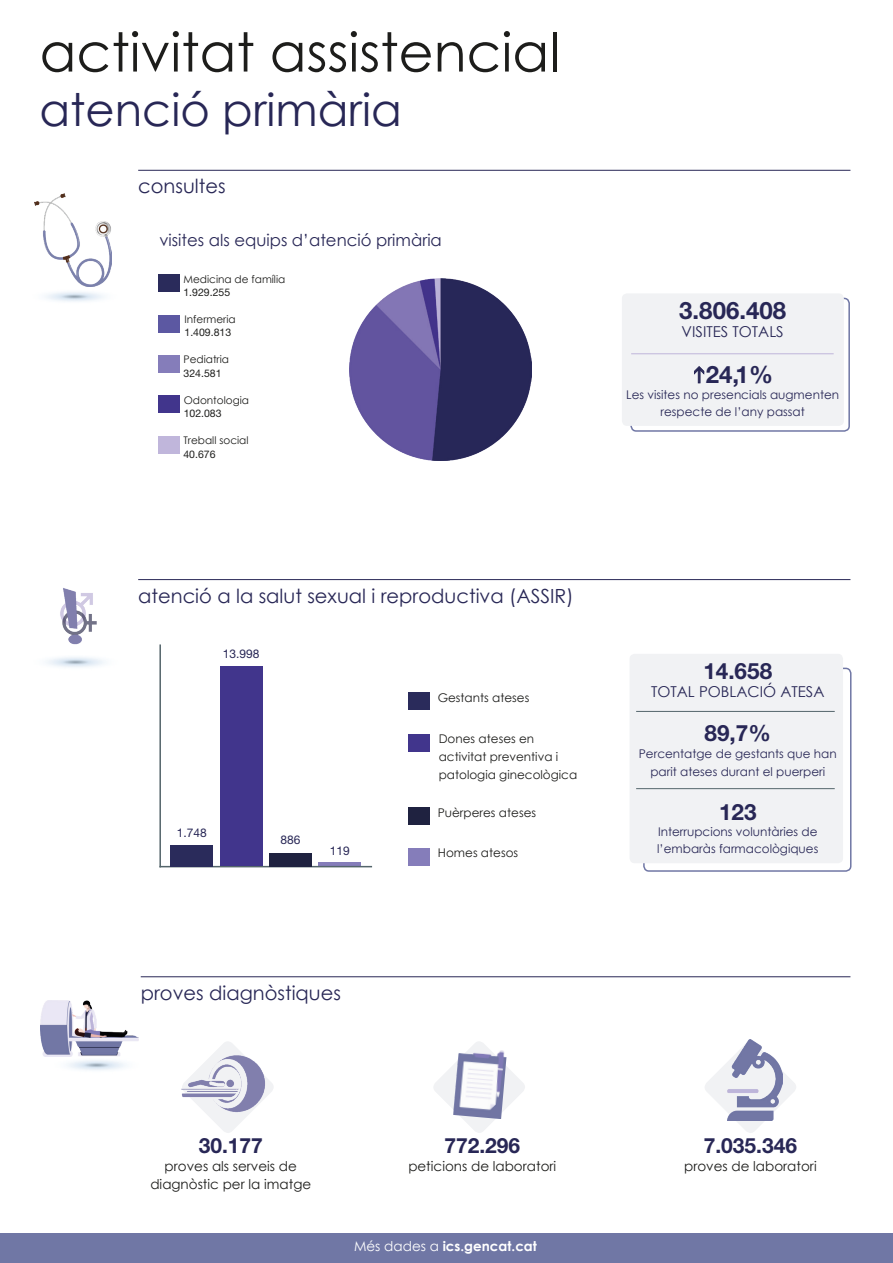
<style>
.page{position:relative;width:893px;height:1263px;background:#fff}
.page>*{position:absolute;margin:0;border:0;box-sizing:border-box;transform-origin:0 0}
.t1{font:54px "Century Gothic";color:#1d1d1b}
.t2{font:45px "Century Gothic";color:#282756}
.t3{font:700 24px "Helvetica Neue LT Std";color:#282756}
.t4{font:700 22.5px "Helvetica Neue LT Std";color:#282756}
.t5{font:700 21px "Helvetica Neue LT Std";color:#282756}
.t6{font:19.5px "Century Gothic";color:#282756}
.t7{font:16.5px "Century Gothic";color:#282756}
.t8{font:15px "Century Gothic";color:#282756}
.t9{font:13.5px/18px "Century Gothic";color:#1d1d1b;text-align:center}
.t10{font:700 13.5px "Century Gothic";color:#fff}
.t11{font:12px/16.5px "Century Gothic";color:#282756;text-align:center}
.t12{font:12px/18px "Century Gothic";color:#1d1d1b}
.t13{font:12px "Helvetica Neue LT Std";color:#282756}
.t14{font:10.5px "Century Gothic";color:#1d1d1b}
.t15{font:10.5px "Helvetica Neue LT Std";color:#1d1d1b}
.s1{font-weight:400}
</style>
<div class="page">
<div style="left:0;top:1233px;width:893px;height:30px;background:#7077a5"></div>
<hr style="left:141px;top:976px;width:709px;height:1px;background:#282756">
<svg style="left:705px;top:1039px;width:91px;height:94px"></svg>
<img style="left:728px;top:1040px;width:55px;height:80px">
<svg style="left:434px;top:1042px;width:91px;height:91px"></svg>
<img style="left:453px;top:1046px;width:54px;height:73px">
<img style="left:181px;top:1042px;width:92px;height:90px">
<hr style="left:138px;top:170px;width:712px;height:1px;background:#282756">
<div style="left:630px;top:298px;width:220px;height:134px;border:2px solid #7077a5;border-radius:5px"></div>
<div style="left:622px;top:293px;width:222px;height:133px;background:#f1f2f4;border-radius:5px"></div>
<div style="left:159px;top:275px;width:21px;height:17px;background:#2a2b5b"></div>
<div style="left:159px;top:315px;width:21px;height:17px;background:#5c58a2"></div>
<div style="left:159px;top:355px;width:21px;height:17px;background:#857dba"></div>
<div style="left:159px;top:396px;width:21px;height:17px;background:#41358c"></div>
<div style="left:159px;top:436px;width:21px;height:17px;background:#c0b6db"></div>
<hr style="left:631px;top:353px;width:203px;height:1px;background:#c0b6db">
<img style="left:34px;top:194px;width:77px;height:92px">
<img style="left:350px;top:278px;width:181px;height:182px">
<div style="left:318px;top:862px;width:43px;height:5px;background:#857dba"></div>
<hr style="left:159px;top:866px;width:213px;height:1px;background:#54656b">
<hr style="left:159px;top:644px;width:2px;height:223px;background:#54656b">
<div style="left:643px;top:668px;width:208px;height:204px;border:2px solid #7077a5;border-radius:5px"></div>
<div style="left:630px;top:654px;width:213px;height:209px;background:#f1f2f4;border-radius:5px"></div>
<div style="left:409px;top:693px;width:21px;height:17px;background:#2a2b5b"></div>
<div style="left:171px;top:845px;width:42px;height:21px;background:#2a2b5b"></div>
<div style="left:409px;top:734px;width:21px;height:17px;background:#41358c"></div>
<div style="left:220px;top:666px;width:42px;height:200px;background:#41358c"></div>
<div style="left:409px;top:808px;width:21px;height:17px;background:#1f2240"></div>
<div style="left:269px;top:853px;width:43px;height:13px;background:#1f2240"></div>
<div style="left:409px;top:848px;width:21px;height:17px;background:#857dba"></div>
<hr style="left:636px;top:711px;width:199px;height:1px;background:#54656b">
<hr style="left:636px;top:788px;width:199px;height:1px;background:#54656b">
<hr style="left:138px;top:579px;width:712px;height:1px;background:#282756">
<img style="left:60px;top:588px;width:37px;height:57px">
<img style="left:41px;top:1000px;width:97px;height:56px">
<svg style="left:694px;top:366px;width:10px;height:17px"></svg>
<h1 class="t1" style="left:40px;top:14px;width:522px">activitat assistencial</h1>
<h2 class="t2" style="left:40px;top:78px;width:364px">atenció primària</h2>
<h3 class="t6" style="left:138px;top:173px;width:89px">consultes</h3>
<h3 class="t7" style="left:159px;top:229px;width:284px">visites als equips d’atenció primària</h3>
<p class="t14" style="left:183px;top:271px;width:103px">Medicina de família</p>
<p class="t15" style="left:183px;top:286px;width:48px">1.929.255</p>
<p class="t14" style="left:185px;top:312px;width:53px">Infermeria</p>
<p class="t15" style="left:185px;top:326px;width:48px">1.409.813</p>
<p class="t14" style="left:184px;top:352px;width:47px">Pediatria</p>
<p class="t15" style="left:184px;top:367px;width:39px">324.581</p>
<p class="t14" style="left:184px;top:393px;width:67px">Odontologia</p>
<p class="t15" style="left:184px;top:407px;width:39px">102.083</p>
<p class="t14" style="left:183px;top:433px;width:67px">Treball social</p>
<p class="t15" style="left:183px;top:448px;width:34px">40.676</p>
<h3 class="t3" style="left:679px;top:296px;width:108px">3.806.408</h3>
<p class="t8" style="left:682px;top:321px;width:104px">VISITES TOTALS</p>
<h3 class="t3" style="left:706px;top:359px;width:69px">24,1%</h3>
<p class="t11" style="left:626px;top:387px;width:215px">Les visites no presencials augmenten respecte de l’any passat</p>
<h3 class="t6" style="left:138px;top:582px;width:437px">atenció a la salut sexual i reproductiva (ASSIR)</h3>
<p class="t13" style="left:223px;top:647px;width:38px">13.998</p>
<p class="t13" style="left:177px;top:825px;width:32px">1.748</p>
<p class="t13" style="left:280px;top:833px;width:22px">886</p>
<p class="t13" style="left:330px;top:843px;width:22px">119</p>
<h3 class="t6" style="left:141px;top:979px;width:202px">proves diagnòstiques</h3>
<p class="t12" style="left:438px;top:688px;width:93px">Gestants ateses</p>
<p class="t12" style="left:439px;top:730px;width:140px">Dones ateses en activitat preventiva i patologia ginecològica</p>
<p class="t12" style="left:438px;top:803px;width:100px">Puèrperes ateses</p>
<p class="t12" style="left:438px;top:844px;width:82px">Homes atesos</p>
<h3 class="t4" style="left:703px;top:657px;width:70px">14.658</h3>
<p class="t8" style="left:651px;top:681px;width:175px">TOTAL POBLACIÓ ATESA</p>
<h3 class="t4" style="left:705px;top:719px;width:68px">89,7%</h3>
<p class="t11" style="left:639px;top:744px;width:199px;line-height:18px">Percentatge de gestants que han parit ateses durant el puerperi</p>
<h3 class="t4" style="left:719px;top:798px;width:39px">123</h3>
<p class="t11" style="left:657px;top:824px;width:163px;text-align:left">Interrupcions voluntàries de l’embaràs farmacològiques</p>
<h3 class="t5" style="left:199px;top:1133px;width:66px">30.177</h3>
<p class="t9" style="left:150px;top:1157px;width:162px">proves als serveis de diagnòstic per la imatge</p>
<h3 class="t5" style="left:444px;top:1133px;width:77px">772.296</h3>
<p class="t9" style="left:408px;top:1157px;width:149px">peticions de laboratori</p>
<p class="t10" style="left:354px;top:1235px;width:184px"><span class="s1">Més dades a</span> ics.gencat.cat</p>
<h3 class="t5" style="left:704px;top:1133px;width:95px">7.035.346</h3>
<p class="t9" style="left:684px;top:1157px;width:134px">proves de laboratori</p>
</div>
